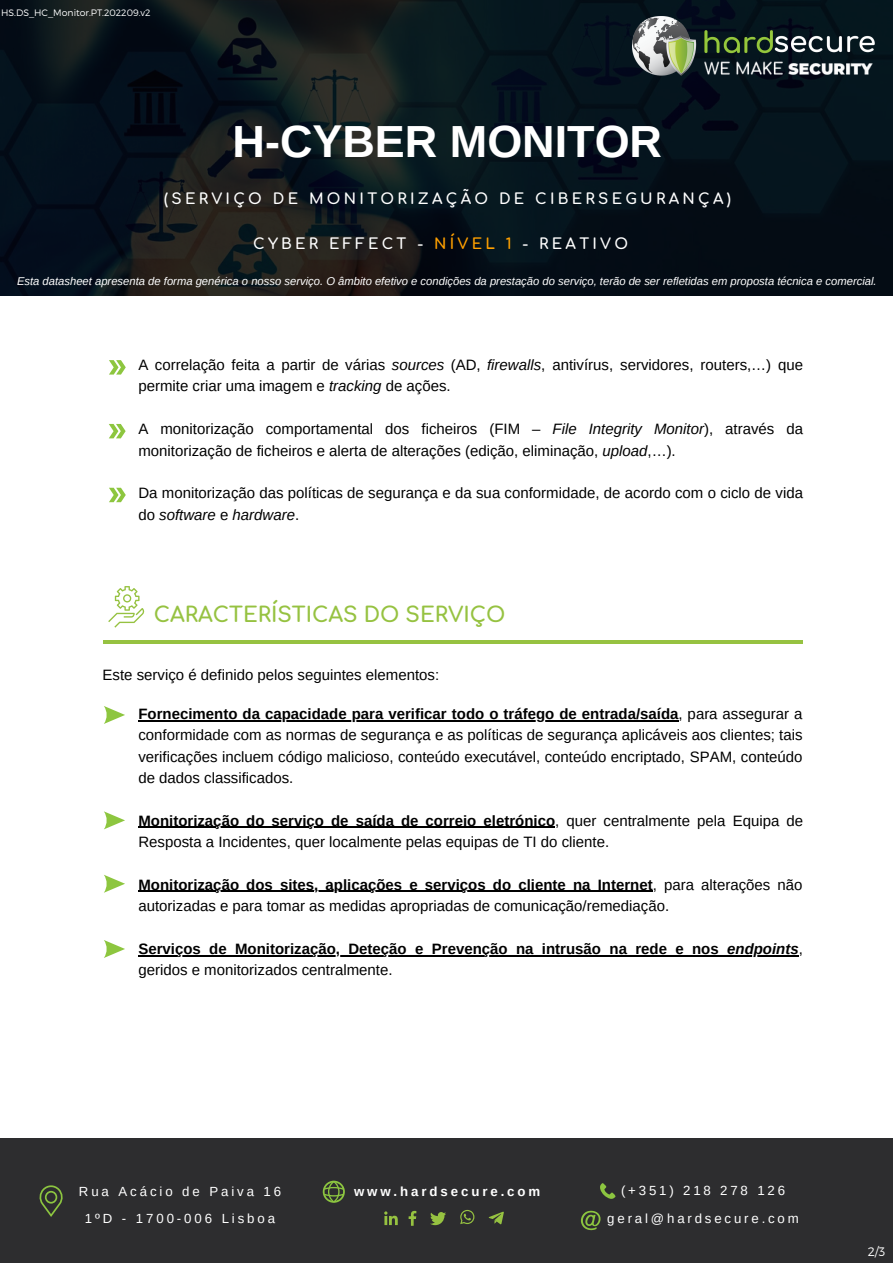
<style>
.page{position:relative;width:893px;height:1264px;background:#fff}
.page>*{position:absolute;margin:0;border:0;box-sizing:border-box;transform-origin:0 0}
.t1{font:700 45px "Arimo";color:#fff}
.t2{font:700 21px "Comfortaa";color:#96c241}
.t3{font:15px/21.3px "Arimo";color:#000}
.t4{font:700 15px/21.3px "Arimo";color:#000}
.t5{font:700 14.85px "Comfortaa";letter-spacing:.22em;color:#fff}
.t6{font:13.2px/27.6px "Arimo";letter-spacing:.22em;color:#fff;text-align:center}
.t7{font:700 13.2px "Arimo";letter-spacing:.22em;color:#fff}
.t8{font:300 12.3px "Montserrat";color:#fff}
.t9{font:italic 11.25px "Arimo";color:#fff}
.t10{font:300 9.3px "Montserrat";color:#fff}
.s1{color:#ffa000}
.s2{font-style:italic}
.s3{font-weight:700}
.s4{font-weight:400}
</style>
<div class="page">
<div style="left:0;top:1138px;width:892px;height:124px;background:#2d2d2f"></div>
<svg style="left:488px;top:1211px;width:16px;height:14px"></svg>
<svg style="left:430px;top:1212px;width:16px;height:13px"></svg>
<svg style="left:384px;top:1210px;width:33px;height:16px"></svg>
<svg style="left:460px;top:1209px;width:14px;height:15px"></svg>
<svg style="left:323px;top:1180px;width:22px;height:22px"></svg>
<svg style="left:600px;top:1183px;width:15px;height:15px"></svg>
<svg style="left:39px;top:1185px;width:24px;height:32px"></svg>
<svg style="left:581px;top:1210px;width:19px;height:20px"></svg>
<svg style="left:0;top:0;width:892px;height:296px;background:#0b141b"></svg>
<img style="left:632px;top:16px;width:242px;height:60px">
<img style="left:695px;top:60px;width:181px;height:20px">
<svg style="left:109px;top:360px;width:17px;height:14px"></svg>
<svg style="left:109px;top:424px;width:17px;height:14px"></svg>
<svg style="left:109px;top:488px;width:17px;height:14px"></svg>
<hr style="left:138px;top:720px;width:540px;height:1px;background:#000">
<hr style="left:138px;top:826px;width:417px;height:2px;background:#000">
<hr style="left:138px;top:890px;width:514px;height:2px;background:#000">
<hr style="left:138px;top:955px;width:589px;height:1px;background:#000">
<hr style="left:727px;top:955px;width:71px;height:1px;background:#000">
<svg style="left:104px;top:940px;width:21px;height:18px"></svg>
<svg style="left:104px;top:875px;width:21px;height:17px"></svg>
<svg style="left:104px;top:811px;width:21px;height:18px"></svg>
<svg style="left:104px;top:706px;width:21px;height:18px"></svg>
<hr style="left:103px;top:640px;width:699px;height:3px;background:#96c241">
<svg style="left:108px;top:586px;width:37px;height:41px"></svg>
<p class="t10" style="left:1px;top:7px;width:151px">HS.DS_HC_Monitor.PT.202209.v2</p>
<h1 class="t1" style="left:232px;top:116px;width:431px">H-CYBER MONITOR</h1>
<p class="t5" style="left:164px;top:191px;width:568px">(SERVIÇO DE MONITORIZAÇÃO DE CIBERSEGURANÇA)</p>
<p class="t5" style="left:253px;top:236px;width:376px">CYBER EFFECT - <span class="s1">NÍVEL 1</span> - REATIVO</p>
<p class="t9" style="left:17px;top:275px;width:861px">Esta datasheet apresenta de forma genérica o nosso serviço. O âmbito efetivo e condições da prestação do serviço, terão de ser refletidas em proposta técnica e comercial.</p>
<p class="t3" style="left:138px;top:354px;width:666px">A correlação feita a partir de várias <span class="s2">sources</span> (AD, <span class="s2">firewalls</span>, antivírus, servidores, routers,…) que permite criar uma imagem e <span class="s2">tracking</span> de ações.</p>
<p class="t3" style="left:138px;top:418px;width:666px">A monitorização comportamental dos ficheiros (FIM – <span class="s2">File Integrity Monitor</span>), através da monitorização de ficheiros e alerta de alterações (edição, eliminação, <span class="s2">upload</span>,…).</p>
<p class="t3" style="left:138px;top:482px;width:666px">Da monitorização das políticas de segurança e da sua conformidade, de acordo com o ciclo de vida do <span class="s2">software</span> e <span class="s2">hardware</span>.</p>
<h2 class="t2" style="left:154px;top:604px;width:353px">CARACTERÍSTICAS DO SERVIÇO</h2>
<p class="t3" style="left:102px;top:664px;width:338px">Este serviço é definido pelos seguintes elementos:</p>
<p class="t3" style="left:138px;top:703px;width:665px;text-align:justify"><span class="s3">Fornecimento da capacidade para verificar todo o tráfego de entrada/saída</span>, para assegurar a conformidade com as normas de segurança e as políticas de segurança aplicáveis aos clientes; tais verificações incluem código malicioso, conteúdo executável, conteúdo encriptado, SPAM, conteúdo de dados classificados.</p>
<p class="t3" style="left:138px;top:809px;width:666px"><span class="s3">Monitorização do serviço de saída de correio eletrónico</span>, quer centralmente pela Equipa de<br>Resposta a Incidentes, quer localmente pelas equipas de TI do cliente.</p>
<p class="t3" style="left:138px;top:874px;width:665px"><span class="s3">Monitorização dos sites, aplicações e serviços do cliente na Internet</span>, para alterações não autorizadas e para tomar as medidas apropriadas de comunicação/remediação.</p>
<p class="t4" style="left:138px;top:938px;width:666px">Serviços de Monitorização, Deteção e Prevenção na intrusão na rede e nos <span class="s2">endpoints</span><span class="s4">, geridos e monitorizados centralmente.</span></p>
<p class="t6" style="left:79px;top:1177px;width:204px">Rua Acácio de Paiva 16<br>1ºD - 1700-006 Lisboa</p>
<p class="t7" style="left:354px;top:1183px;width:188px">www.hardsecure.com</p>
<p class="t6" style="left:607px;top:1176px;width:193px">(+351) 218 278 126 geral@hardsecure.com</p>
<p class="t8" style="left:867px;top:1243px;width:19px">2/3</p>
</div>
